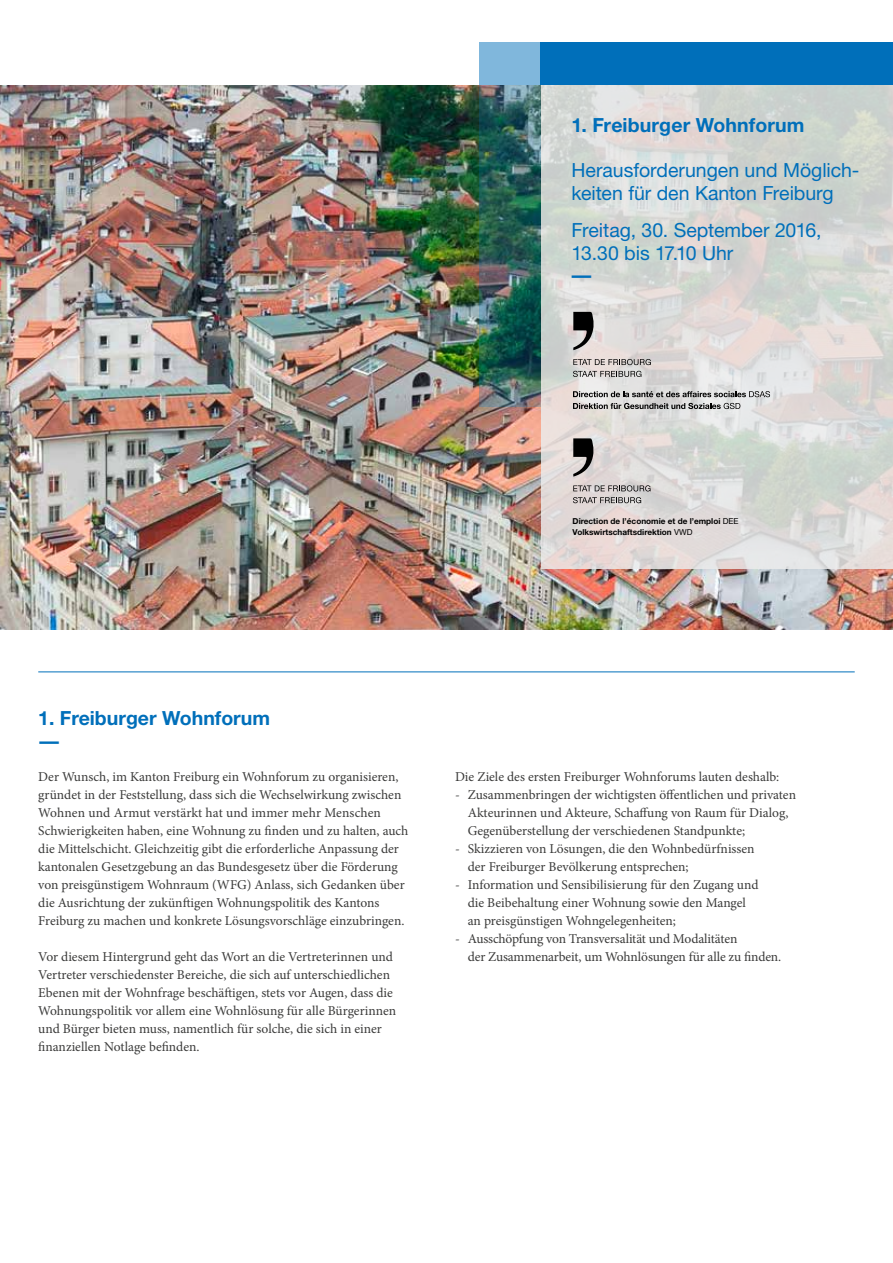
<style>
.page{position:relative;width:893px;height:1263px;background:#fff}
.page>*{position:absolute;margin:0;border:0;box-sizing:border-box;transform-origin:0 0}
.t1{font:19.5px/23.4px "Helvetica Neue";letter-spacing:-.005em;color:#006fba}
.t2{font:700 19.5px/22.2px "Helvetica Neue";color:#006fba}
.t3{font:13.5px/18px "Minion Pro";color:#3a3a39}
.t4{font:700 8.25px/11.9px "Helvetica Neue";color:#000}
.s1{font-weight:400}
</style>
<div class="page">
<img style="left:0;top:85px;width:893px;height:544px">
<svg style="left:541px;top:85px;width:352px;height:484px"></svg>
<img style="left:479px;top:85px;width:62px;height:321px">
<div style="left:479px;top:43px;width:62px;height:42px;background:#80b7dc"></div>
<div style="left:541px;top:43px;width:352px;height:42px;background:#006fba"></div>
<svg style="left:573px;top:312px;width:22px;height:38px"></svg>
<svg style="left:573px;top:359px;width:78px;height:6px"></svg>
<svg style="left:573px;top:371px;width:68px;height:6px"></svg>
<svg style="left:573px;top:391px;width:197px;height:6px"></svg>
<svg style="left:573px;top:403px;width:167px;height:6px"></svg>
<svg style="left:573px;top:438px;width:22px;height:39px"></svg>
<svg style="left:573px;top:485px;width:78px;height:6px"></svg>
<svg style="left:573px;top:497px;width:68px;height:6px"></svg>
<hr style="left:38px;top:672px;width:817px;height:1px;background:#006fba">
<h1 class="t2" style="left:572px;top:114px;width:234px">1. Freiburger Wohnforum</h1>
<h1 class="t1" style="left:572px;top:158px;width:289px">Herausforderungen und Möglich&shy;keiten für den Kanton Freiburg</h1>
<h1 class="t1" style="left:572px;top:218px;width:251px">Freitag, 30. September 2016,<br>13.30 bis 17.10 Uhr</h1>
<h1 class="t2" style="left:572px;top:263px;width:21px">—</h1>
<p class="t4" style="left:573px;top:515px;width:167px">Direction de l’économie et de l’emploi <span class="s1">DEE<br></span>Volkswirtschaftsdirektion <span class="s1">VWD</span></p>
<h1 class="t2" style="left:38px;top:707px;width:233px">1. Freiburger Wohnforum —</h1>
<p class="t3" style="left:38px;top:767px;width:372px">Der Wunsch, im Kanton Freiburg ein Wohnforum zu organisieren, gründet in der Feststellung, dass sich die Wechselwirkung zwischen Wohnen und Armut verstärkt hat und immer mehr Menschen Schwierigkeiten haben, eine Wohnung zu finden und zu halten, auch die Mittelschicht. Gleichzeitig gibt die erforderliche Anpassung der kantonalen Gesetzgebung an das Bundesgesetz über die Förderung von preisgünstigem Wohnraum (WFG) Anlass, sich Gedanken über die Ausrichtung der zukünftigen Wohnungspolitik des Kantons Freiburg zu machen und konkrete Lösungsvorschläge einzubringen.</p>
<p class="t3" style="left:38px;top:947px;width:359px">Vor diesem Hintergrund geht das Wort an die Vertreterinnen und Vertreter verschiedenster Bereiche, die sich auf unterschiedlichen Ebenen mit der Wohnfrage beschäftigen, stets vor Augen, dass die Wohnungspolitik vor allem eine Wohnlösung für alle Bürgerinnen und Bürger bieten muss, namentlich für solche, die sich in einer finanziellen Notlage befinden.</p>
<p class="t3" style="left:455px;top:767px;width:326px">Die Ziele des ersten Freiburger Wohnforums lauten deshalb:</p>
<p class="t3" style="left:468px;top:785px;width:330px;text-indent:-13px">- Zusammenbringen der wichtigsten öffentlichen und privaten<br>Akteurinnen und Akteure, Schaffung von Raum für Dialog,<br>Gegenüberstellung der verschiedenen Standpunkte;</p>
<p class="t3" style="left:468px;top:839px;width:288px;text-indent:-13px">- Skizzieren von Lösungen, die den Wohnbedürfnissen der Freiburger Bevölkerung entsprechen;</p>
<p class="t3" style="left:468px;top:875px;width:292px;text-indent:-13px">- Information und Sensibilisierung für den Zugang und die Beibehaltung einer Wohnung sowie den Mangel an preisgünstigen Wohngelegenheiten;</p>
<p class="t3" style="left:468px;top:929px;width:315px;text-indent:-13px">- Ausschöpfung von Transversalität und Modalitäten<br>der Zusammenarbeit, um Wohnlösungen für alle zu finden.</p>
</div>
